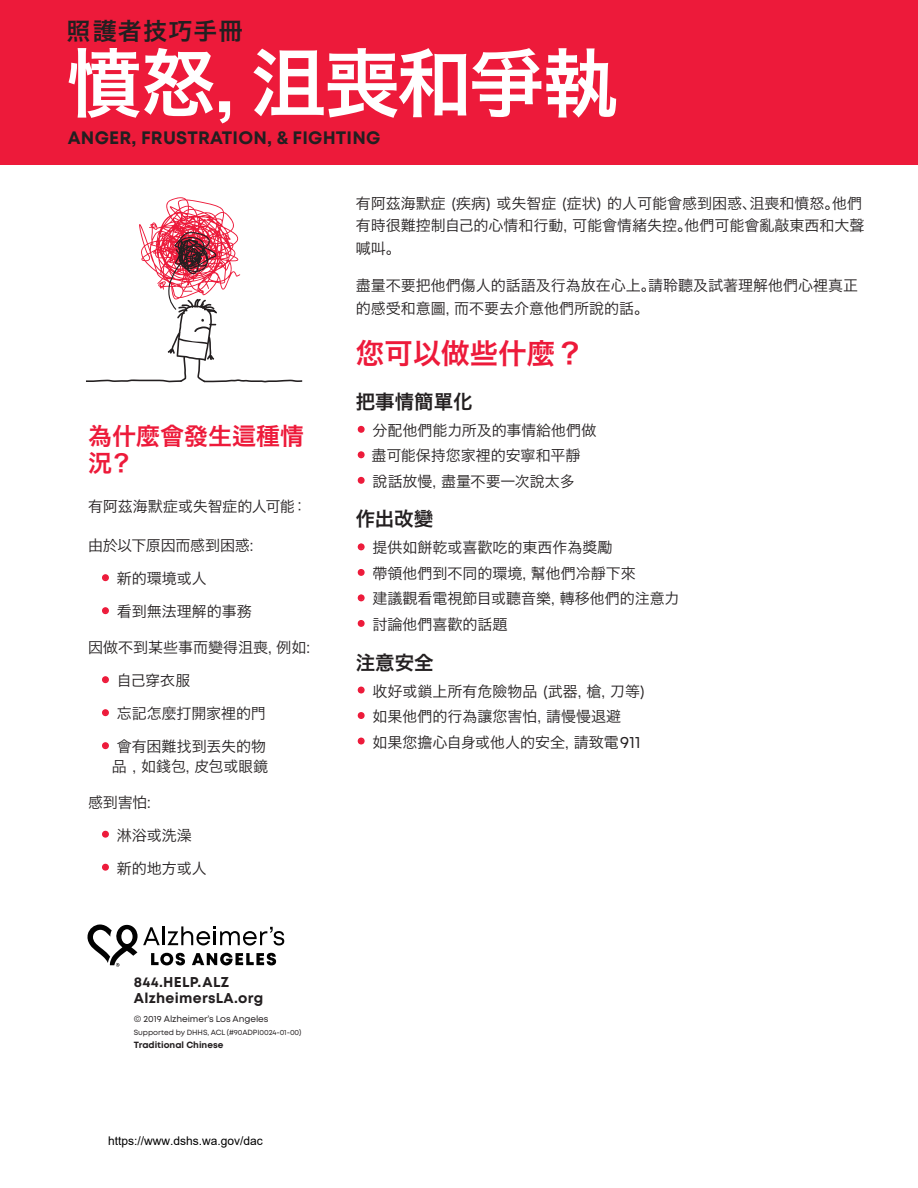
<style>
.page{position:relative;width:918px;height:1188px;background:#fff}
.page>*{position:absolute;margin:0;border:0;box-sizing:border-box;transform-origin:0 0}
.t1{font:75px "Hira Kaku Pro N W6";letter-spacing:-.02em;color:#fff}
.t2{font:28.5px "Hira Kaku Pro N W6";color:#ed1a3a}
.t3{font:24px/27px "Hira Kaku Pro N W6";color:#ed1a3a}
.t4{font:24px "Hira Kaku Pro N W6";letter-spacing:.05em;color:#231f20}
.t5{font:19.5px "Hira Kaku Pro N W6";color:#231f20}
.t6{font:700 18px "Mont";letter-spacing:.01em;color:#231f20}
.t7{font:15px/22.5px "Hira Kaku Pro N W3";color:#231f20}
.t8{font:15px "Hira Kaku Pro W3";color:#231f20}
.t9{font:700 14.25px/16.5px "Mont";letter-spacing:.02em;color:#231f20}
.t10{font:12px "Arial";color:#000}
.t11{font:9px "Mont";letter-spacing:-.01em;color:#231f20}
.t12{font:700 9px "Mont";color:#231f20}
.t13{font:7.5px "Mont";letter-spacing:-.01em;color:#231f20}
.s1{font-family:"Century Gothic";font-size:18px;color:#ed1a3a}
.s2{font-family:"Mont";font-size:16.5px}
</style>
<div class="page">
<div style="left:0;top:0;width:918px;height:164px;background:#ed1a3a"></div>
<svg style="left:86px;top:197px;width:216px;height:186px"></svg>
<svg style="left:87px;top:925px;width:197px;height:42px"></svg>
<p class="t4" style="left:66px;top:9px;width:178px">照護者技巧手冊</p>
<p class="t1" style="left:67px;top:15px;width:553px">憤怒, 沮喪和爭執</p>
<p class="t6" style="left:68px;top:126px;width:314px">ANGER, FRUSTRATION, &amp; FIGHTING</p>
<p class="t3" style="left:88px;top:422px;width:218px">為什麼會發生這種情況？</p>
<p class="t7" style="left:88px;top:494px;width:221px">有阿茲海默症或失智症的人可能：</p>
<p class="t7" style="left:88px;top:533px;width:167px">由於以下原因而感到困惑:</p>
<p class="t7" style="left:100px;top:566px;width:108px"><span class="s1">•</span> 新的環境或人</p>
<p class="t7" style="left:100px;top:599px;width:153px"><span class="s1">•</span> 看到無法理解的事務</p>
<p class="t7" style="left:88px;top:635px;width:224px">因做不到某些事而變得沮喪, 例如:</p>
<p class="t7" style="left:100px;top:668px;width:92px"><span class="s1">•</span> 自己穿衣服</p>
<p class="t7" style="left:100px;top:701px;width:167px"><span class="s1">•</span> 忘記怎麼打開家裡的門</p>
<p class="t7" style="left:100px;top:734px;width:168px"><span class="s1">•</span> 會有困難找到丟失的物</p>
<p class="t7" style="left:112px;top:754px;width:158px">品 , 如錢包, 皮包或眼鏡</p>
<p class="t7" style="left:88px;top:790px;width:64px">感到害怕:</p>
<p class="t7" style="left:100px;top:823px;width:93px"><span class="s1">•</span> 淋浴或洗澡</p>
<p class="t7" style="left:100px;top:856px;width:108px"><span class="s1">•</span> 新的地方或人</p>
<h5 class="t9" style="left:134px;top:974px;width:131px">844.HELP.ALZ<br>AlzheimersLA.org</h5>
<p class="t11" style="left:134px;top:1013px;width:136px">© 2019 Alzheimer’s Los Angeles</p>
<p class="t13" style="left:134px;top:1027px;width:169px">Supported by DHHS, ACL (#90ADPI0024-01-00)</p>
<p class="t12" style="left:134px;top:1039px;width:91px">Traditional Chinese</p>
<p class="t10" style="left:108px;top:1132px;width:156px">https://www.dshs.wa.gov/dac</p>
<p class="t7" style="left:356px;top:191px;width:510px">有阿茲海默症 (疾病) 或失智症 (症状) 的人可能會感到困惑、沮喪和憤怒。他們有時很難控制自己的心情和行動, 可能會情緒失控。他們可能會亂敲東西和大聲喊叫。</p>
<p class="t7" style="left:356px;top:273px;width:504px">盡量不要把他們傷人的話語及行為放在心上。請聆聽及試著理解他們心裡真正的感受和意圖, 而不要去介意他們所說的話。</p>
<p class="t2" style="left:356px;top:327px;width:230px">您可以做些什麼？</p>
<h3 class="t5" style="left:356px;top:384px;width:119px">把事情簡單化</h3>
<p class="t7" style="left:356px;top:418px;width:242px"><span class="s1">•</span> 分配他們能力所及的事情給他們做</p>
<p class="t7" style="left:356px;top:443px;width:226px"><span class="s1">•</span> 盡可能保持您家裡的安寧和平靜</p>
<p class="t7" style="left:356px;top:469px;width:220px"><span class="s1">•</span> 說話放慢, 盡量不要一次說太多</p>
<h3 class="t5" style="left:356px;top:502px;width:79px">作出改變</h3>
<p class="t8" style="left:356px;top:534px;width:258px"><span class="s1">•</span> 提供如餅乾或喜歡吃的東西作為獎勵</p>
<p class="t8" style="left:356px;top:560px;width:282px"><span class="s1">•</span> 帶領他們到不同的環境, 幫他們冷靜下來</p>
<p class="t8" style="left:356px;top:585px;width:325px"><span class="s1">•</span> 建議觀看電視節目或聽音樂, 轉移他們的注意力</p>
<p class="t8" style="left:356px;top:611px;width:153px"><span class="s1">•</span> 討論他們喜歡的話題</p>
<p class="t5" style="left:356px;top:645px;width:80px">注意安全</p>
<p class="t7" style="left:356px;top:679px;width:291px"><span class="s1">•</span> 收好或鎖上所有危險物品 (武器, 槍, 刀等)</p>
<p class="t7" style="left:356px;top:704px;width:267px"><span class="s1">•</span> 如果他們的行為讓您害怕, 請慢慢退避</p>
<p class="t7" style="left:356px;top:730px;width:286px"><span class="s1">•</span> 如果您擔心自身或他人的安全, 請致電<span class="s2">911</span></p>
</div>
